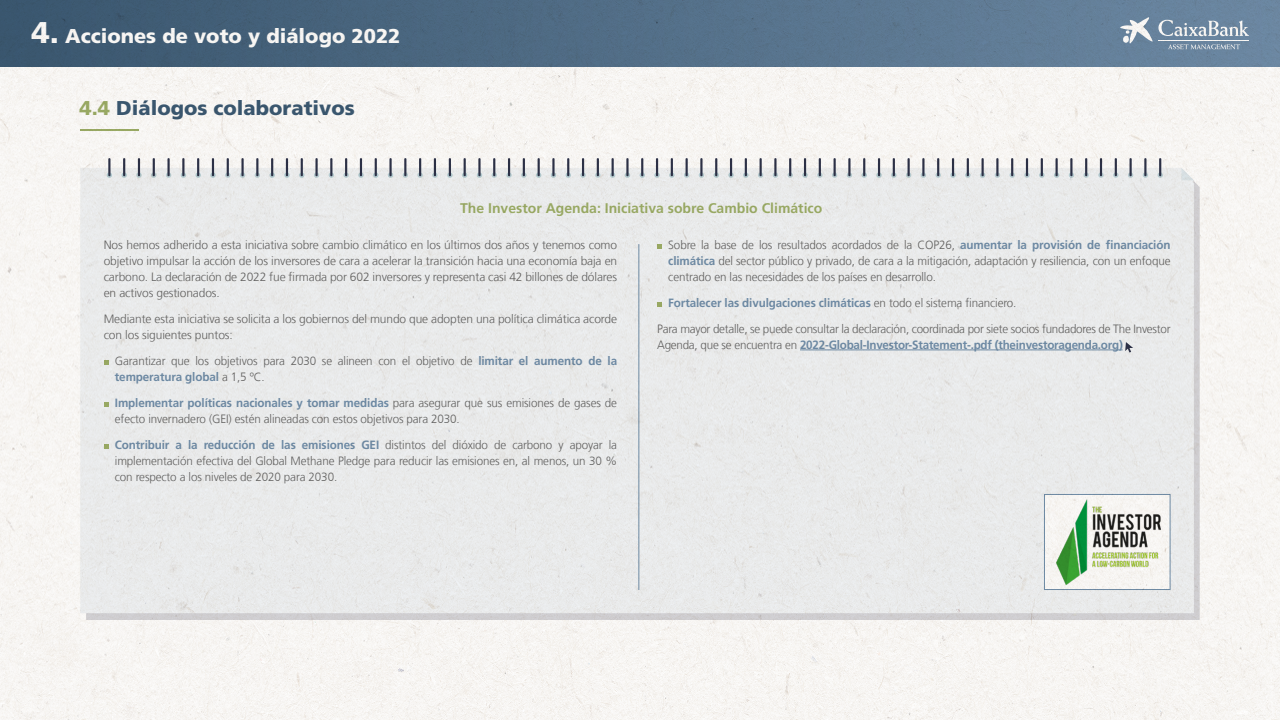
<style>
.page{position:relative;width:1280px;height:720px;background:#fff}
.page>*{position:absolute;margin:0;border:0;box-sizing:border-box;transform-origin:0 0}
.t1{font:900 20px "La Caixa Frutiger";color:#fff}
.t2{font:900 20px "La Caixa Frutiger";color:#3c5a74}
.t3{font:700 14px "La Caixa Frutiger";color:#9daf68}
.t4{font:300 12px/16px "La Caixa Frutiger";letter-spacing:-.01em;color:#646464}
.t5{font:700 12px "La Caixa Frutiger";letter-spacing:-.02em;color:#708eab}
.s1{font-size:30px}
.s2{color:#9daf68}
.s3{font-weight:700;color:#708eab}
.s4{font-weight:300;color:#646464}
</style>
<div class="page">
<img style="left:0;top:0;width:1280px;height:720px">
<h1 class="t1" style="left:31px;top:24px;width:371px"><span class="s1">4.</span> Acciones de voto y diálogo 2022</h1>
<h1 class="t2" style="left:80px;top:96px;width:277px"><span class="s2">4.4</span> Diálogos colaborativos</h1>
<p class="t3" style="left:460px;top:199px;width:364px">The Investor Agenda: Iniciativa sobre Cambio Climático</p>
<p class="t4" style="left:104px;top:237px;width:515px;text-align:justify">Nos hemos adherido a esta iniciativa sobre cambio climático en los últimos dos años y tenemos como objetivo impulsar la acción de los inversores de cara a acelerar la transición hacia una economía baja en carbono. La declaración de 2022 fue firmada por 602 inversores y representa casi 42 billones de dólares en activos gestionados.</p>
<p class="t4" style="left:104px;top:311px;width:515px">Mediante esta iniciativa se solicita a los gobiernos del mundo que adopten una política climática acorde con los siguientes puntos:</p>
<p class="t4" style="left:115px;top:353px;width:504px">Garantizar que los objetivos para 2030 se alineen con el objetivo de <span class="s3">limitar el aumento de la temperatura global</span> a 1,5 ºC.</p>
<p class="t4" style="left:115px;top:395px;width:504px"><span class="s3">Implementar políticas nacionales y tomar medidas</span> para asegurar que sus emisiones de gases de efecto invernadero (GEI) estén alineadas con estos objetivos para 2030.</p>
<p class="t4" style="left:115px;top:437px;width:504px;text-align:justify"><span class="s3">Contribuir a la reducción de las emisiones GEI</span> distintos del dióxido de carbono y apoyar la implementación efectiva del Global Methane Pledge para reducir las emisiones en, al menos, un 30 % con respecto a los niveles de 2020 para 2030.</p>
<p class="t4" style="left:668px;top:237px;width:504px;text-align:justify">Sobre la base de los resultados acordados de la COP26, <span class="s3">aumentar la provisión de financiación climática</span> del sector público y privado, de cara a la mitigación, adaptación y resiliencia, con un enfoque centrado en las necesidades de los países en desarrollo.</p>
<p class="t4" style="left:657px;top:290px;width:515px;line-height:26px;text-indent:11px"><span class="s3">Fortalecer las divulgaciones climáticas</span> en todo el sistema financiero.<br>Para mayor detalle, se puede consultar la declaración, coordinada por siete socios fundadores de The Investor</p>
<p class="t5" style="left:657px;top:338px;width:467px"><span class="s4">Agenda, que se encuentra en</span> 2022-Global-Investor-Statement-.pdf (theinvestoragenda.org)</p>
</div>
